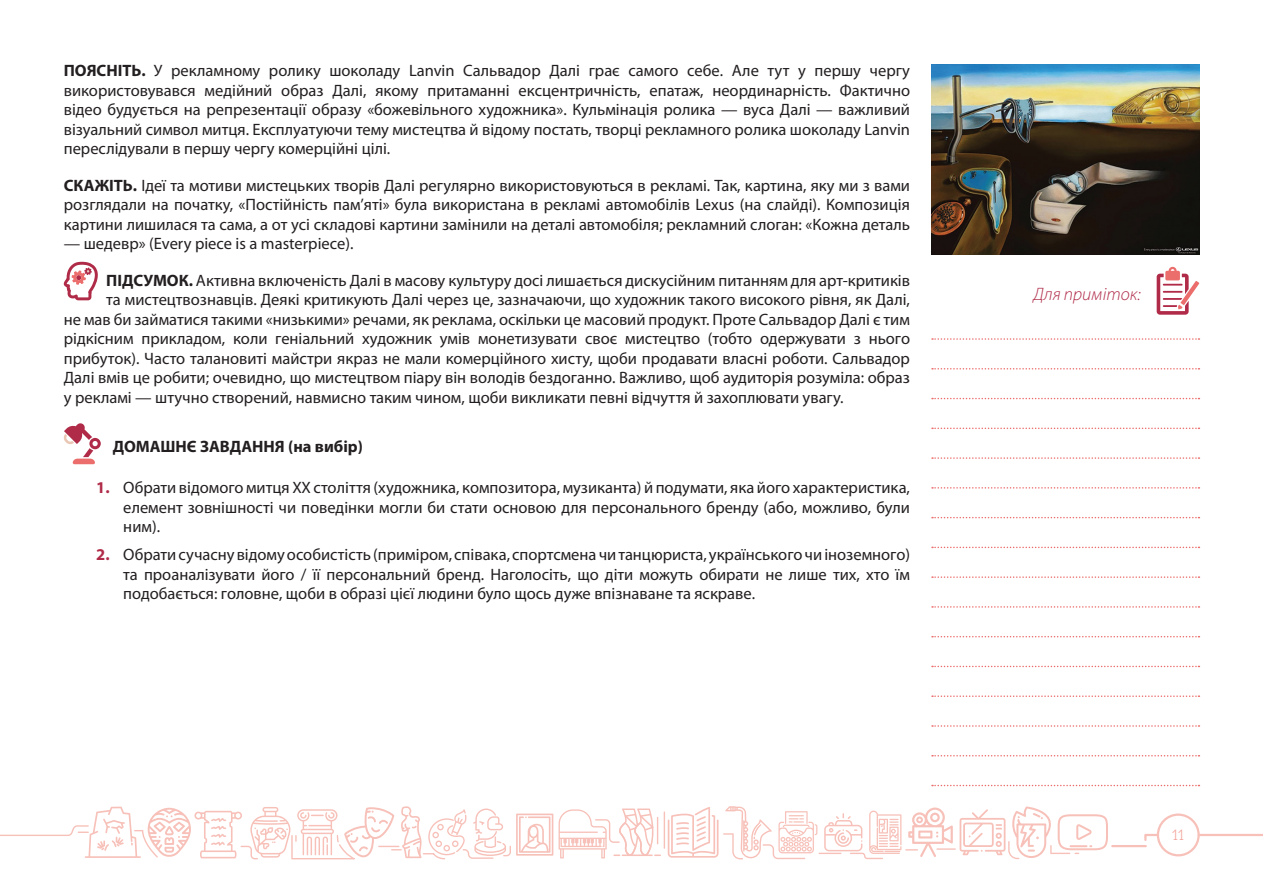
<style>
.page{position:relative;width:1263px;height:893px;background:#fff}
.page>*{position:absolute;margin:0;border:0;box-sizing:border-box;transform-origin:0 0}
.Footnotes{font:italic 300 18px "Myriad Pro";color:#b02b48}
.t1{font:16.5px/19.5px "Myriad Pro";color:#231f20;text-align:justify}
.t2{font:700 16.5px "Myriad Pro";color:#231f20}
.t3{font:15px "ALS Schlangeslab";color:#f3a49b}
.s1{font-weight:700}
.s2{font-weight:700;color:#b02b48}
</style>
<div class="page">
<div style="left:1157px;top:813px;width:43px;height:43px;border:2px solid #f7c1b9;border-radius:50%"></div>
<svg style="left:1144px;top:833px;width:16px;height:9px"></svg>
<hr style="left:1112px;top:845px;width:34px;height:2px;background:#f7c1b9">
<hr style="left:1199px;top:834px;width:64px;height:2px;background:#f7c1b9">
<hr style="left:664px;top:811px;width:1px;height:38px;background:#f7c1b9">
<svg style="left:668px;top:806px;width:285px;height:53px"></svg>
<hr style="left:936px;top:848px;width:20px;height:2px;background:#f7c1b9">
<svg style="left:959px;top:806px;width:149px;height:53px"></svg>
<svg style="left:0;top:806px;width:661px;height:53px"></svg>
<svg style="left:64px;top:262px;width:34px;height:38px"></svg>
<svg style="left:63px;top:423px;width:38px;height:41px"></svg>
<svg style="left:932px;top:338px;width:267px;height:2px"></svg>
<svg style="left:932px;top:368px;width:267px;height:2px"></svg>
<svg style="left:932px;top:398px;width:267px;height:1px"></svg>
<svg style="left:932px;top:428px;width:267px;height:1px"></svg>
<svg style="left:932px;top:457px;width:267px;height:2px"></svg>
<svg style="left:932px;top:487px;width:267px;height:2px"></svg>
<svg style="left:932px;top:517px;width:267px;height:1px"></svg>
<svg style="left:932px;top:547px;width:267px;height:1px"></svg>
<svg style="left:932px;top:576px;width:267px;height:2px"></svg>
<svg style="left:932px;top:606px;width:267px;height:2px"></svg>
<svg style="left:932px;top:636px;width:267px;height:1px"></svg>
<svg style="left:932px;top:666px;width:267px;height:1px"></svg>
<svg style="left:932px;top:695px;width:267px;height:2px"></svg>
<svg style="left:932px;top:725px;width:267px;height:2px"></svg>
<svg style="left:932px;top:755px;width:267px;height:1px"></svg>
<svg style="left:932px;top:785px;width:267px;height:1px"></svg>
<svg style="left:1157px;top:267px;width:42px;height:48px"></svg>
<img style="left:931px;top:64px;width:269px;height:191px">
<p class="t1" style="left:64px;top:61px;width:848px"><span class="s1">ПОЯСНІТЬ.</span> У рекламному ролику шоколаду Lanvin Сальвадор Далі грає самого себе. Але тут у першу чергу використовувався медійний образ Далі, якому притаманні ексцентричність, епатаж, неординарність. Фактично відео будується на репрезентації образу «божевільного художника». Кульмінація ролика — вуса Далі — важливий візуальний символ митця. Експлуатуючи тему мистецтва й відому постать, творці рекламного ролика шоколаду Lanvin переслідували в першу чергу комерційні цілі.</p>
<p class="t1" style="left:64px;top:176px;width:848px"><span class="s1">СКАЖІТЬ.</span> Ідеї та мотиви мистецьких творів Далі регулярно використовуються в рекламі. Так, картина, яку ми з вами розглядали на початку, «Постійність пам’яті» була використана в рекламі автомобілів Lexus (на слайді). Композиція картини лишилася та сама, а от усі складові картини замінили на деталі автомобіля; рекламний слоган: «Кожна деталь</p>
<p class="t1" style="left:64px;top:234px;width:291px">— шедевр» (Every piece is a masterpiece).</p>
<p class="t1" style="left:106px;top:271px;width:805px"><span class="s1">ПІДСУМОК.</span> Активна включеність Далі в масову культуру досі лишається дискусійним питанням для арт-критиків</p>
<p class="t1" style="left:106px;top:290px;width:805px">та мистецтвознавців. Деякі критикують Далі через це, зазначаючи, що художник такого високого рівня, як Далі,</p>
<p class="t1" style="left:64px;top:310px;width:848px">не мав би займатися такими «низькими» речами, як реклама, оскільки це масовий продукт. Проте Сальвадор Далі є тим</p>
<p class="t1" style="left:64px;top:329px;width:848px">рідкісним прикладом, коли геніальний художник умів монетизувати своє мистецтво (тобто одержувати з нього</p>
<p class="t1" style="left:64px;top:349px;width:848px">прибуток). Часто талановиті майстри якраз не мали комерційного хисту, щоби продавати власні роботи. Сальвадор</p>
<p class="t1" style="left:64px;top:368px;width:848px">Далі вмів це робити; очевидно, що мистецтвом піару він володів бездоганно. Важливо, щоб аудиторія розуміла: образ</p>
<p class="t1" style="left:64px;top:388px;width:781px">у рекламі — штучно створений, навмисно таким чином, щоби викликати певні відчуття й захоплювати увагу.</p>
<p class="t2" style="left:113px;top:437px;width:252px">ДОМАШНЄ ЗАВДАННЯ (на вибір)</p>
<p class="t1" style="left:123px;top:478px;width:788px;text-indent:-27px"><span class="s2">1.</span> Обрати відомого митця XX століття (художника, композитора, музиканта) й подумати, яка його характеристика, елемент зовнішності чи поведінки могли би стати основою для персонального бренду (або, можливо, були ним).</p>
<p class="t1" style="left:123px;top:545px;width:788px;text-indent:-27px"><span class="s2">2.</span> Обрати сучасну відому особистість (приміром, співака, спортсмена чи танцюриста, українського чи іноземного) та проаналізувати його / її персональний бренд. Наголосіть, що діти можуть обирати не лише тих, хто їм подобається: головне, щоби в образі цієї людини було щось дуже впізнаване та яскраве.</p>
<p class="Footnotes" style="left:1034px;top:284px;width:108px">Для приміток:</p>
<p class="t3" style="left:1171px;top:827px;width:16px">11</p>
</div>
